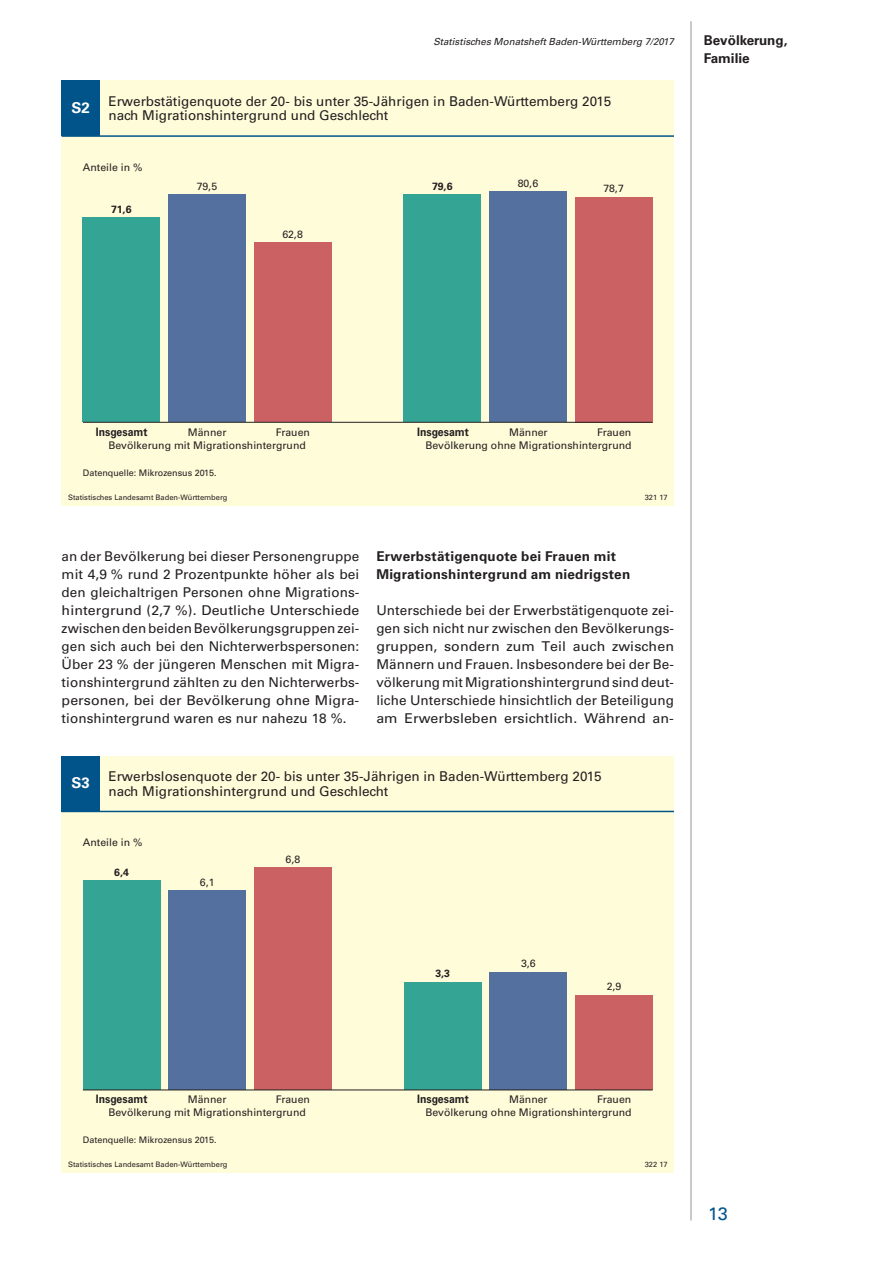
<style>
.page{position:relative;width:893px;height:1263px;background:#fff}
.page>*{position:absolute;margin:0;border:0;box-sizing:border-box;transform-origin:0 0}
.t1{font:18px "Univers";color:#01548a}
.t2{font:700 15px "Univers";color:#fff}
.t3{font:13.5px/18px "Univers";color:#231f20;text-align:justify}
.t4{font:700 13.5px/18px "Univers";letter-spacing:.015em;color:#231f20}
.t5{font:700 11.55px "Univers";color:#231f20;scale:.91 1}
.t6{font:10.5px "Univers";color:#231f20}
.t7{font:700 10.5px "Univers";color:#231f20}
.t8{font:italic 9.75px "Univers";color:#231f20}
.t9{font:9px "Univers";color:#231f20}
.t10{font:7.5px "Univers";color:#231f20}
</style>
<div class="page">
<hr style="left:691px;top:21px;width:1px;height:1199px;background:#939598">
<div style="left:62px;top:81px;width:612px;height:425px;background:#fffcda"></div>
<div style="left:62px;top:81px;width:38px;height:55px;background:#01548a"></div>
<div style="left:254px;top:242px;width:77px;height:180px;background:#cc6163"></div>
<div style="left:168px;top:195px;width:78px;height:227px;background:#54709e"></div>
<div style="left:83px;top:217px;width:77px;height:205px;background:#34a495"></div>
<div style="left:575px;top:197px;width:77px;height:225px;background:#cc6163"></div>
<div style="left:490px;top:192px;width:77px;height:230px;background:#54709e"></div>
<div style="left:404px;top:194px;width:77px;height:228px;background:#34a495"></div>
<hr style="left:83px;top:422px;width:569px;height:1px;background:#231f20">
<hr style="left:62px;top:135px;width:612px;height:2px;background:#01548a">
<div style="left:62px;top:756px;width:612px;height:417px;background:#fffcda"></div>
<div style="left:62px;top:756px;width:38px;height:55px;background:#01548a"></div>
<div style="left:254px;top:867px;width:77px;height:223px;background:#cc6163"></div>
<div style="left:575px;top:995px;width:78px;height:95px;background:#cc6163"></div>
<div style="left:169px;top:890px;width:77px;height:200px;background:#54709e"></div>
<div style="left:490px;top:972px;width:77px;height:118px;background:#54709e"></div>
<div style="left:83px;top:880px;width:77px;height:210px;background:#34a495"></div>
<div style="left:404px;top:982px;width:77px;height:108px;background:#34a495"></div>
<hr style="left:83px;top:1089px;width:570px;height:1px;background:#231f20">
<hr style="left:62px;top:811px;width:612px;height:1px;background:#01548a">
<p class="t2" style="left:72px;top:99px;width:20px">S2</p>
<p class="t8" style="left:433px;top:35px;width:242px">Statistisches Monatsheft Baden-Württemberg 7/2017</p>
<p class="t4" style="left:704px;top:31px;width:85px">Bevölkerung,<br>Familie</p>
<p class="t3" style="left:108px;top:94px;width:504px;line-height:14.2px">Erwerbstätigenquote der 20- bis unter 35-Jährigen in Baden-Württemberg 2015 nach Migrationshintergrund und Geschlecht</p>
<p class="t6" style="left:83px;top:161px;width:61px">Anteile in %</p>
<p class="t7" style="left:111px;top:203px;width:22px">71,6</p>
<p class="t6" style="left:197px;top:180px;width:22px">79,5</p>
<p class="t6" style="left:283px;top:228px;width:22px">62,8</p>
<p class="t7" style="left:432px;top:180px;width:22px">79,6</p>
<p class="t6" style="left:518px;top:177px;width:22px">80,6</p>
<p class="t6" style="left:604px;top:182px;width:22px">78,7</p>
<p class="t5" style="left:96px;top:425px;width:58px">Insgesamt</p>
<p class="t6" style="left:188px;top:426px;width:40px">Männer</p>
<p class="t6" style="left:276px;top:426px;width:36px">Frauen</p>
<p class="t5" style="left:417px;top:425px;width:58px">Insgesamt</p>
<p class="t6" style="left:509px;top:426px;width:40px">Männer</p>
<p class="t6" style="left:597px;top:426px;width:36px">Frauen</p>
<p class="t6" style="left:108px;top:439px;width:199px">Bevölkerung mit Migrationshintergrund</p>
<p class="t6" style="left:425px;top:439px;width:208px">Bevölkerung ohne Migrationshintergrund</p>
<p class="t9" style="left:83px;top:468px;width:135px">Datenquelle: Mikrozensus 2015.</p>
<p class="t10" style="left:68px;top:493px;width:161px">Statistisches Landesamt Baden-Württemberg</p>
<p class="t10" style="left:645px;top:493px;width:24px">321 17</p>
<p class="t3" style="left:62px;top:547px;width:299px">an der Bevölkerung bei dieser Personengruppe mit 4,9 % rund 2 Prozentpunkte höher als bei den gleichaltrigen Personen ohne Migrations&shy;hintergrund (2,7 %). Deutliche Unterschiede zwischen den beiden Bevölkerungsgruppen zei&shy;gen sich auch bei den Nichterwerbspersonen:<br>Über 23 % der jüngeren Menschen mit Migra&shy;tionshintergrund zählten zu den Nichterwerbs&shy;personen, bei der Bevölkerung ohne Migra&shy;tionshintergrund waren es nur nahezu 18 %.</p>
<p class="t4" style="left:376px;top:547px;width:255px">Erwerbstätigenquote bei Frauen mit<br>Migrationshintergrund am niedrigsten</p>
<p class="t3" style="left:376px;top:601px;width:299px">Unterschiede bei der Erwerbstätigenquote zei&shy;gen sich nicht nur zwischen den Bevölkerungs&shy;gruppen, sondern zum Teil auch zwischen Männern und Frauen. Insbesondere bei der Be&shy;völkerung mit Migrationshintergrund sind deut&shy;liche Unterschiede hinsichtlich der Beteiligung am Erwerbsleben ersichtlich. Während an-</p>
<p class="t2" style="left:72px;top:774px;width:20px">S3</p>
<p class="t3" style="left:108px;top:769px;width:495px;line-height:14.2px">Erwerbslosenquote der 20- bis unter 35-Jährigen in Baden-Württemberg 2015 nach Migrationshintergrund und Geschlecht</p>
<p class="t6" style="left:83px;top:836px;width:61px">Anteile in %</p>
<p class="t7" style="left:114px;top:866px;width:16px">6,4</p>
<p class="t6" style="left:200px;top:876px;width:16px">6,1</p>
<p class="t6" style="left:286px;top:853px;width:16px">6,8</p>
<p class="t7" style="left:435px;top:967px;width:16px">3,3</p>
<p class="t6" style="left:521px;top:957px;width:16px">3,6</p>
<p class="t6" style="left:607px;top:980px;width:16px">2,9</p>
<p class="t5" style="left:96px;top:1092px;width:58px">Insgesamt</p>
<p class="t6" style="left:188px;top:1093px;width:40px">Männer</p>
<p class="t6" style="left:276px;top:1093px;width:36px">Frauen</p>
<p class="t5" style="left:417px;top:1092px;width:58px">Insgesamt</p>
<p class="t6" style="left:509px;top:1093px;width:40px">Männer</p>
<p class="t6" style="left:597px;top:1093px;width:36px">Frauen</p>
<p class="t6" style="left:108px;top:1106px;width:199px">Bevölkerung mit Migrationshintergrund</p>
<p class="t6" style="left:425px;top:1106px;width:208px">Bevölkerung ohne Migrationshintergrund</p>
<p class="t9" style="left:83px;top:1135px;width:135px">Datenquelle: Mikrozensus 2015.</p>
<p class="t10" style="left:68px;top:1160px;width:161px">Statistisches Landesamt Baden-Württemberg</p>
<p class="t10" style="left:645px;top:1160px;width:24px">322 17</p>
<h1 class="t1" style="left:708px;top:1203px;width:21px">13</h1>
</div>
